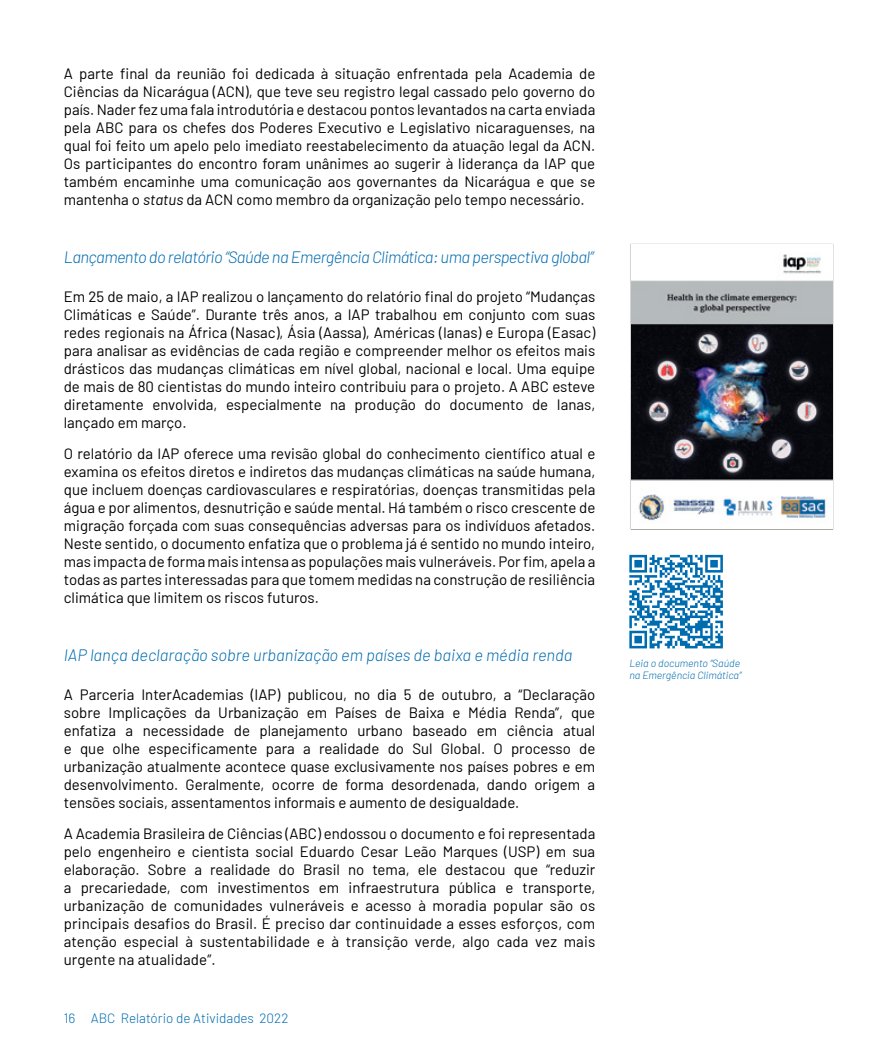
<style>
.page{position:relative;width:893px;height:1063px;background:#fff}
.page>*{position:absolute;margin:0;border:0;box-sizing:border-box;transform-origin:0 0}
.t1{font:italic 300 16.5px "Barlow";letter-spacing:-.03em;color:#006cb0}
.t2{font:italic 300 16.5px "Barlow";color:#006cb0}
.t3{font:15px/18px "Barlow";color:#000;text-align:justify}
.t4{font:300 13.5px "Barlow";color:#006cb0}
.t5{font:italic 300 10.5px/12.6px "Barlow";color:#006cb0}
.s1{font-style:italic}
</style>
<div class="page">
<svg style="left:630px;top:243px;width:204px;height:287px"></svg>
<img style="left:631px;top:244px;width:201px;height:285px">
<svg style="left:629px;top:555px;width:94px;height:93px"></svg>
<p class="t3" style="left:64px;top:63px;width:533px">A parte final da reunião foi dedicada à situação enfrentada pela Academia de Ciências da Nicarágua (ACN), que teve seu registro legal cassado pelo governo do país. Nader fez uma fala introdutória e destacou pontos levantados na carta enviada pela ABC para os chefes dos Poderes Executivo e Legislativo nicaraguenses, na qual foi feito um apelo pelo imediato reestabelecimento da atuação legal da ACN.<br>Os participantes do encontro foram unânimes ao sugerir à liderança da IAP que também encaminhe uma comunicação aos governantes da Nicarágua e que se mantenha o <span class="s1">status</span> da ACN como membro da organização pelo tempo necessário.</p>
<p class="t1" style="left:64px;top:245px;width:531px">Lançamento do relatório “Saúde na Emergência Climática: uma perspectiva global”</p>
<p class="t3" style="left:64px;top:287px;width:533px">Em 25 de maio, a IAP realizou o lançamento do relatório final do projeto “Mudanças Climáticas e Saúde”. Durante três anos, a IAP trabalhou em conjunto com suas redes regionais na África (Nasac), Ásia (Aassa), Américas (Ianas) e Europa (Easac) para analisar as evidências de cada região e compreender melhor os efeitos mais drásticos das mudanças climáticas em nível global, nacional e local. Uma equipe de mais de 80 cientistas do mundo inteiro contribuiu para o projeto. A ABC esteve diretamente envolvida, especialmente na produção do documento de Ianas, lançado em março.</p>
<p class="t3" style="left:64px;top:443px;width:533px">O relatório da IAP oferece uma revisão global do conhecimento científico atual e examina os efeitos diretos e indiretos das mudanças climáticas na saúde humana, que incluem doenças cardiovasculares e respiratórias, doenças transmitidas pela água e por alimentos, desnutrição e saúde mental. Há também o risco crescente de migração forçada com suas consequências adversas para os indivíduos afetados.<br>Neste sentido, o documento enfatiza que o problema já é sentido no mundo inteiro, mas impacta de forma mais intensa as populações mais vulneráveis. Por fim, apela a todas as partes interessadas para que tomem medidas na construção de resiliência climática que limitem os riscos futuros.</p>
<p class="t2" style="left:64px;top:643px;width:510px">IAP lança declaração sobre urbanização em países de baixa e média renda</p>
<p class="t3" style="left:64px;top:685px;width:533px">A Parceria InterAcademias (IAP) publicou, no dia 5 de outubro, a “Declaração sobre Implicações da Urbanização em Países de Baixa e Média Renda”, que enfatiza a necessidade de planejamento urbano baseado em ciência atual e que olhe especificamente para a realidade do Sul Global. O processo de urbanização atualmente acontece quase exclusivamente nos países pobres e em desenvolvimento. Geralmente, ocorre de forma desordenada, dando origem a tensões sociais, assentamentos informais e aumento de desigualdade.</p>
<p class="t3" style="left:64px;top:823px;width:533px">A Academia Brasileira de Ciências (ABC) endossou o documento e foi representada pelo engenheiro e cientista social Eduardo Cesar Leão Marques (USP) em sua elaboração. Sobre a realidade do Brasil no tema, ele destacou que “reduzir a precariedade, com investimentos em infraestrutura pública e transporte, urbanização de comunidades vulneráveis e acesso à moradia popular são os principais desafios do Brasil. É preciso dar continuidade a esses esforços, com atenção especial à sustentabilidade e à transição verde, algo cada vez mais urgente na atualidade”.</p>
<p class="t4" style="left:64px;top:1008px;width:226px">16 ABC Relatório de Atividades 2022</p>
<p class="t5" style="left:629px;top:656px;width:114px">Leia o documento “Saúde na Emergência Climática”</p>
</div>
